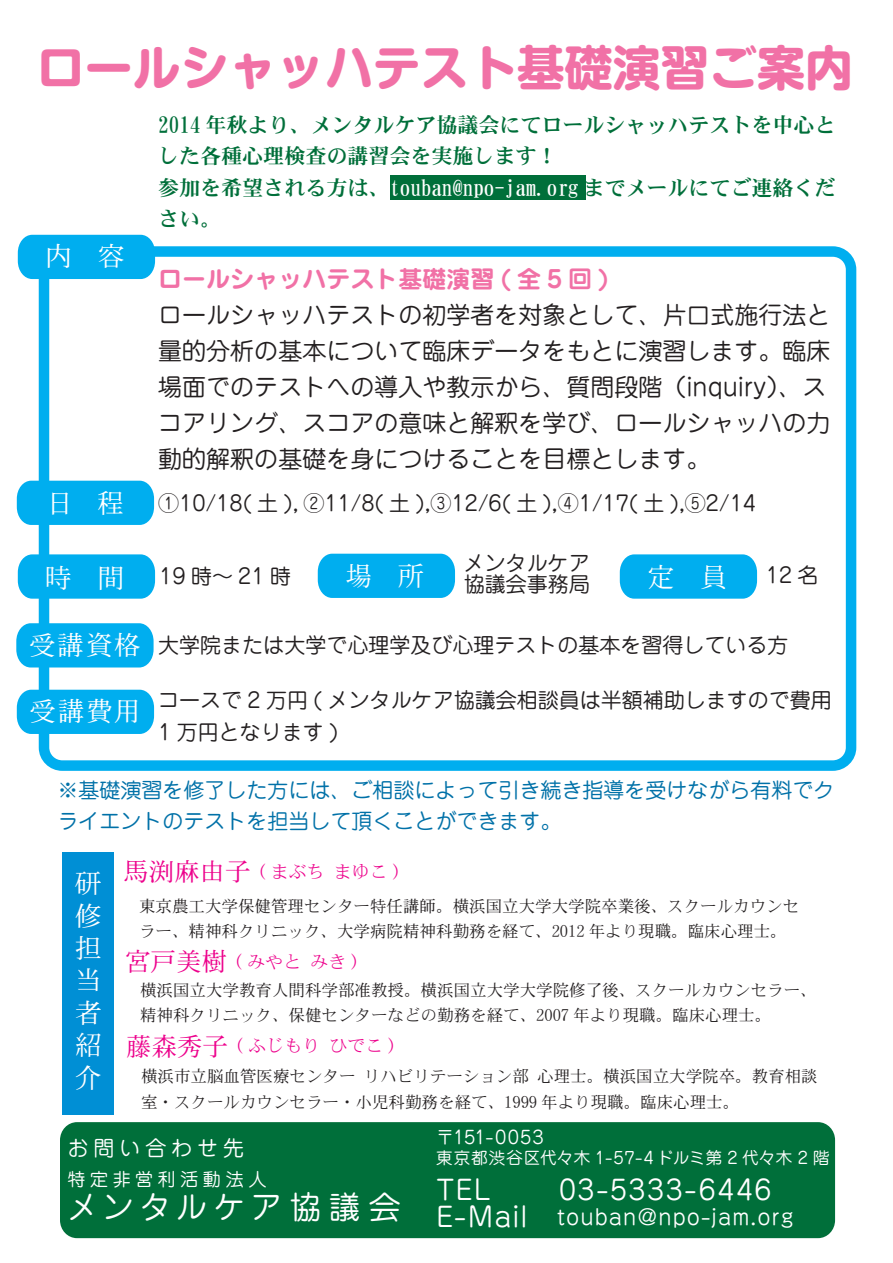
<style>
.page{position:relative;width:893px;height:1263px;background:#fff}
.page>*{position:absolute;margin:0;border:0;box-sizing:border-box;transform-origin:0 0}
.t1{font:700 48px "G Shin M Go Pro";color:#f171a6}
.t2{font:31.5px "Jun 201 Pro";letter-spacing:.21em;color:#fff}
.t3{font:27px/32.4px "DFHS Mincho W3 WIN RKSJ H";color:#fff}
.t4{font:27px "Jun 201 Pro";letter-spacing:.055em;color:#fff}
.t5{font:24px/36px "Jun 201 Pro";color:#231f20}
.t6{font:700 24px "Jun 501 Pro";color:#f171a6}
.t7{font:21px/31.5px "Jun 201 Pro";color:#231f20}
.t8{font:21px/31.5px "DFHS Mincho W7 WIN RKSJ H";color:#006f3a}
.t9{font:21px/31.5px "Jun 201 Pro";color:#0071a8}
.t10{font:21px "Jun 201 Pro";letter-spacing:.05em;color:#fff}
.t11{font:21px "Jun 201 Pro";letter-spacing:.24em;color:#fff}
.t12{font:18px "DFHS Mincho W3 WIN RKSJ H";color:#ed028c}
.t13{font:18px "Jun 201 Pro";letter-spacing:.25em;color:#fff}
.t14{font:16.5px/25.5px "DFHS Mincho W3 WIN RKSJ H";color:#231f20}
.t15{font:16.5px "Jun 201 Pro";letter-spacing:.03em;color:#fff}
.s1{color:#fff}
.s2{font-family:"DFHS Mincho W3 WIN RKSJ H";font-size:27px;color:#fff}
.s3{font-size:25.5px}
.s4{font-size:27px}
</style>
<div class="page">
<div style="left:390px;top:175px;width:196px;height:24px;background:#006f3a"></div>
<div style="left:63px;top:852px;width:51px;height:262px;background:#008fd5"></div>
<div style="left:39px;top:246px;width:817px;height:525px;border:10px solid #00aeef;border-radius:18px"></div>
<div style="left:60px;top:1122px;width:775px;height:116px;background:#006f3a;border-radius:17px"></div>
<div style="left:18px;top:235px;width:137px;height:44px;background:#00aeef"></div>
<div style="left:17px;top:481px;width:137px;height:44px;background:#00aeef"></div>
<svg style="left:18px;top:554px;width:137px;height:45px"></svg>
<div style="left:318px;top:554px;width:137px;height:44px;background:#00aeef"></div>
<svg style="left:620px;top:554px;width:137px;height:45px"></svg>
<div style="left:17px;top:690px;width:137px;height:44px;background:#00aeef"></div>
<div style="left:16px;top:623px;width:138px;height:44px;background:#00aeef"></div>
<h1 class="t1" style="left:37px;top:29px;width:817px">ロールシャッハテスト基礎演習ご案内</h1>
<p class="t8" style="left:158px;top:109px;width:679px">2014 年秋より、メンタルケア協議会にてロールシャッハテストを中心とした各種心理検査の講習会を実施します！<br>参加を希望される方は、<span class="s1">touban@npo-jam.org</span> までメールにてご連絡ください。</p>
<h3 class="t6" style="left:158px;top:260px;width:452px">ロールシャッハテスト基礎演習 ( 全 5 回 )</h3>
<h3 class="t5" style="left:158px;top:294px;width:673px">ロールシャッハテストの初学者を対象として、片口式施行法と量的分析の基本について臨床データをもとに演習します。臨床場面でのテストへの導入や教示から、質問段階（inquiry）、スコアリング、スコアの意味と解釈を学び、ロールシャッハの力動的解釈の基礎を身につけることを目標とします。</h3>
<h3 class="t3" style="left:45px;top:240px;width:81px">内 容</h3>
<h3 class="t3" style="left:46px;top:487px;width:80px">日 程</h3>
<p class="t7" style="left:158px;top:485px;width:599px">①10/18( 土 )，②11/8( 土 ),③12/6( 土 ),④1/17( 土 ),⑤2/14</p>
<h3 class="t3" style="left:45px;top:561px;width:81px">時 間</h3>
<p class="t7" style="left:159px;top:558px;width:133px">19 時～ 21 時</p>
<p class="t7" style="left:464px;top:545px;width:127px">メンタルケア</p>
<h3 class="t3" style="left:345px;top:560px;width:81px">場 所</h3>
<p class="t7" style="left:464px;top:566px;width:127px">協議会事務局</p>
<h3 class="t3" style="left:648px;top:560px;width:81px">定 員</h3>
<p class="t7" style="left:766px;top:557px;width:54px">12 名</p>
<p class="t7" style="left:29px;top:626px;width:761px"><span class="s2">受講資格</span> 大学院または大学で心理学及び心理テストの基本を習得している方</p>
<h3 class="t3" style="left:29px;top:695px;width:113px">受講費用</h3>
<p class="t7" style="left:158px;top:682px;width:675px">コースで 2 万円 ( メンタルケア協議会相談員は半額補助しますので費用<br>1 万円となります )</p>
<p class="t9" style="left:57px;top:772px;width:779px">※基礎演習を修了した方には、ご相談によって引き続き指導を受けながら有料でクライエントのテストを担当して頂くことができます。</p>
<h3 class="t3" style="left:75px;top:867px;width:42px">研修担当者紹介</h3>
<p class="t12" style="left:123px;top:862px;width:279px"><span class="s3">馬渕麻由子</span> ( まぶち まゆこ )</p>
<p class="t14" style="left:139px;top:893px;width:662px">東京農工大学保健管理センター特任講師。横浜国立大学大学院卒業後、スクールカウンセラー、精神科クリニック、大学病院精神科勤務を経て、2012 年より現職。臨床心理士。</p>
<p class="t12" style="left:125px;top:953px;width:236px"><span class="s3">宮戸美樹</span> ( みやと みき )</p>
<p class="t14" style="left:140px;top:977px;width:678px">横浜国立大学教育人間科学部准教授。横浜国立大学大学院修了後、スクールカウンセラー、精神科クリニック、保健センターなどの勤務を経て、2007 年より現職。臨床心理士。</p>
<p class="t12" style="left:126px;top:1037px;width:272px"><span class="s3">藤森秀子</span> ( ふじもり ひでこ )</p>
<p class="t14" style="left:141px;top:1063px;width:678px">横浜市立脳血管医療センター リハビリテーション部 心理士。横浜国立大学院卒。教育相談室・スクールカウンセラー・小児科勤務を経て、1999 年より現職。臨床心理士。</p>
<p class="t11" style="left:68px;top:1131px;width:178px">お問い合わせ先</p>
<p class="t13" style="left:68px;top:1165px;width:201px">特定非営利活動法人</p>
<h2 class="t2" style="left:68px;top:1182px;width:335px">メンタルケア協議会</h2>
<p class="t13" style="left:436px;top:1123px;width:109px">〒151-0053</p>
<p class="t15" style="left:436px;top:1144px;width:395px">東京都渋谷区代々木 1-57-4 ドルミ第 2 代々木 2 階</p>
<h3 class="t4" style="left:436px;top:1168px;width:337px">TEL　　 03-5333-6446</h3>
<p class="t10" style="left:436px;top:1200px;width:359px"><span class="s4">E-Mail　</span>touban@npo-jam.org</p>
</div>
